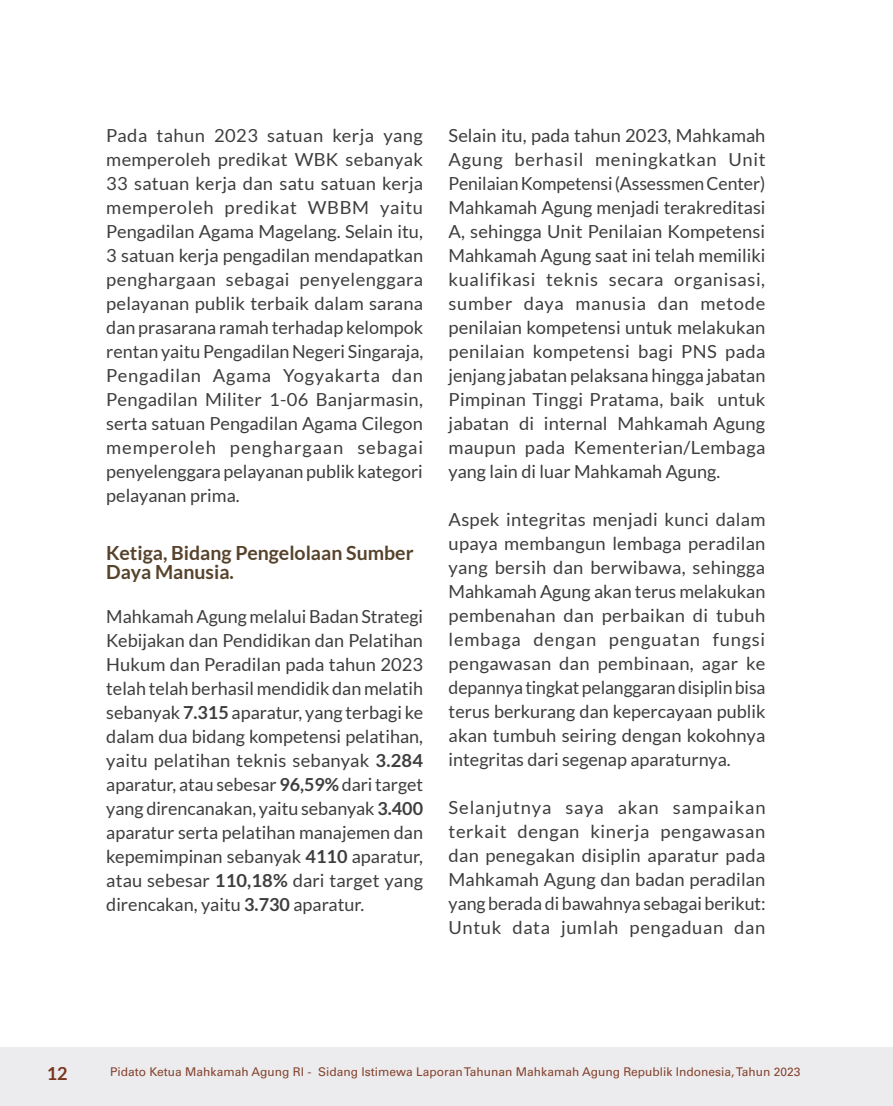
<style>
.page{position:relative;width:893px;height:1106px;background:#fff}
.page>*{position:absolute;margin:0;border:0;box-sizing:border-box;transform-origin:0 0}
.LV-3{font:700 19.5px/19.5px "Lato";color:#57432c}
.t1{font:18px/24px "Lato";color:#3e3e3f;text-align:justify}
.t2{font:18px "Lato";letter-spacing:.035em;color:#3e3e3f}
.t3{font:700 18px "Lato";color:#7b351f}
.t4{font:12px "Univers LT Std";color:#85432e}
.s1{font-weight:700}
</style>
<div class="page">
<div style="left:0;top:1047px;width:893px;height:59px;background:#ececee"></div>
<p class="t1" style="left:106px;top:123px;width:318px">Pada tahun 2023 satuan kerja yang memperoleh predikat WBK sebanyak 33 satuan kerja dan satu satuan kerja memperoleh predikat WBBM yaitu Pengadilan Agama Magelang. Selain itu, 3 satuan kerja pengadilan mendapatkan penghargaan sebagai penyelenggara pelayanan publik terbaik dalam sarana dan prasarana ramah terhadap kelompok rentan yaitu Pengadilan Negeri Singaraja, Pengadilan Agama Yogyakarta dan Pengadilan Militer 1-06 Banjarmasin, serta satuan Pengadilan Agama Cilegon memperoleh penghargaan sebagai penyelenggara pelayanan publik kategori pelayanan prima.</p>
<p class="LV-3" style="left:106px;top:542px;width:309px">Ketiga, Bidang Pengelolaan Sumber<br>Daya Manusia.</p>
<p class="t1" style="left:106px;top:604px;width:318px">Mahkamah Agung melalui Badan Strategi Kebijakan dan Pendidikan dan Pelatihan Hukum dan Peradilan pada tahun 2023 telah telah berhasil mendidik dan melatih sebanyak <span class="s1">7.315</span> aparatur, yang terbagi ke dalam dua bidang kompetensi pelatihan, yaitu pelatihan teknis sebanyak <span class="s1">3.284 </span>aparatur, atau sebesar <span class="s1">96,59%</span> dari target yang direncanakan, yaitu sebanyak <span class="s1">3.400 </span>aparatur serta pelatihan manajemen dan kepemimpinan sebanyak <span class="s1">4110</span> aparatur, atau sebesar <span class="s1">110,18%</span> dari target yang direncakan, yaitu <span class="s1">3.730</span> aparatur.</p>
<p class="t1" style="left:449px;top:123px;width:318px">Selain itu, pada tahun 2023, Mahkamah Agung berhasil meningkatkan Unit Penilaian Kompetensi (Assessmen Center)<br>Mahkamah Agung menjadi terakreditasi A, sehingga Unit Penilaian Kompetensi Mahkamah Agung saat ini telah memiliki kualifikasi teknis secara organisasi, sumber daya manusia dan metode penilaian kompetensi untuk melakukan penilaian kompetensi bagi PNS pada jenjang jabatan pelaksana hingga jabatan Pimpinan Tinggi Pratama, baik untuk jabatan di internal Mahkamah Agung maupun pada Kementerian/Lembaga yang lain di luar Mahkamah Agung.</p>
<p class="t1" style="left:449px;top:507px;width:318px">Aspek integritas menjadi kunci dalam upaya membangun lembaga peradilan yang bersih dan berwibawa, sehingga Mahkamah Agung akan terus melakukan pembenahan dan perbaikan di tubuh lembaga dengan penguatan fungsi pengawasan dan pembinaan, agar ke depannya tingkat pelanggaran disiplin bisa terus berkurang dan kepercayaan publik akan tumbuh seiring dengan kokohnya integritas dari segenap aparaturnya.</p>
<p class="t1" style="left:449px;top:795px;width:318px">Selanjutnya saya akan sampaikan terkait dengan kinerja pengawasan dan penegakan disiplin aparatur pada Mahkamah Agung dan badan peradilan yang berada di bawahnya sebagai berikut:</p>
<p class="t2" style="left:449px;top:918px;width:318px">Untuk data jumlah pengaduan dan</p>
<p class="t3" style="left:47px;top:1062px;width:22px">12</p>
<p class="t4" style="left:110px;top:1064px;width:692px">Pidato Ketua Mahkamah Agung RI - Sidang Istimewa Laporan Tahunan Mahkamah Agung Republik Indonesia, Tahun 2023</p>
</div>
